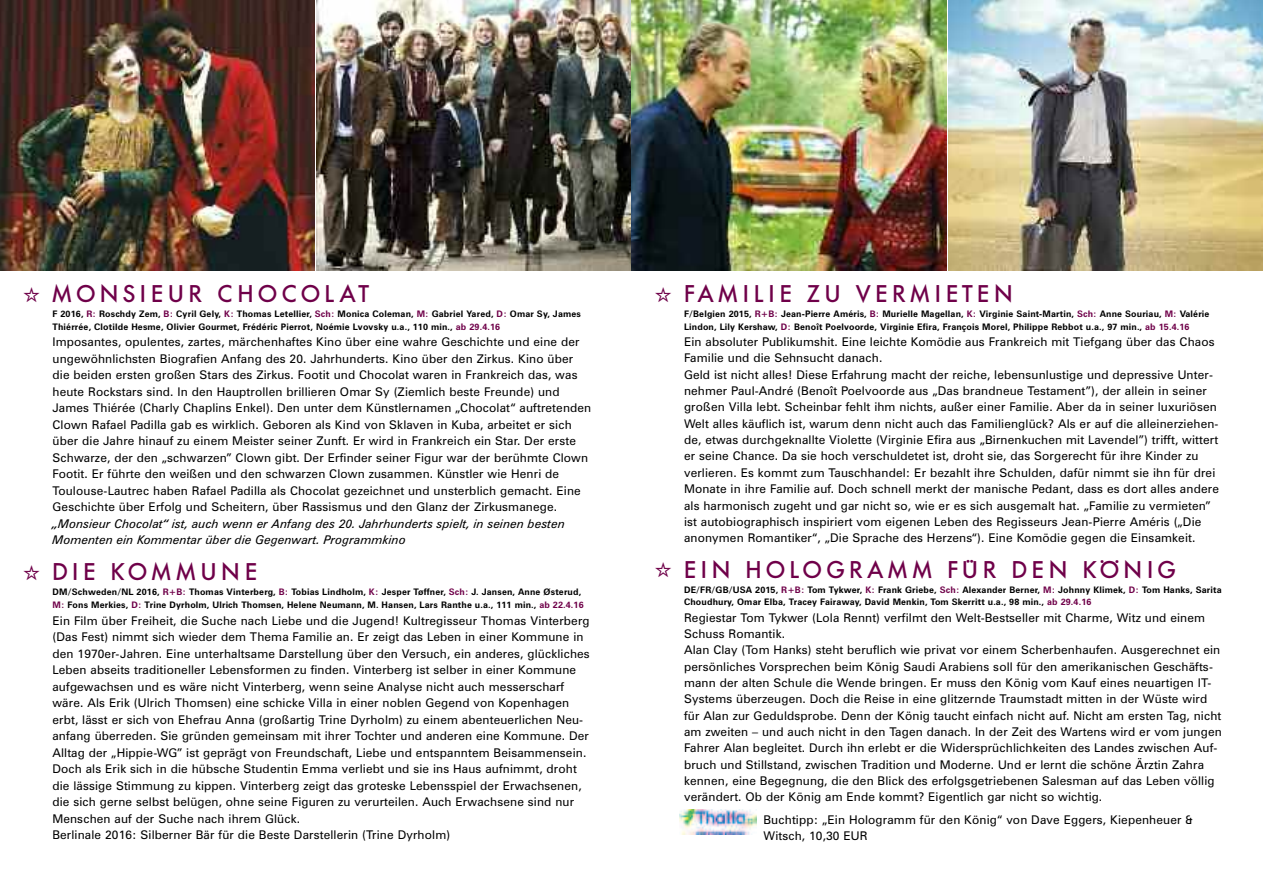
<style>
.page{position:relative;width:1263px;height:893px;background:#fff}
.page>*{position:absolute;margin:0;border:0;box-sizing:border-box;transform-origin:0 0}
.t1{font:500 24px "Futura BQ";letter-spacing:.17em;color:#6f0049}
.t2{font:500 24px "Futura BQ";letter-spacing:.19em;color:#6f0049}
.t3{font:500 24px "Futura BQ";letter-spacing:.21em;color:#6f0049}
.t4{font:12px/16.4px "Zurich BT";letter-spacing:.01em;color:#000}
.t5{font:italic 12px/16.5px "Zurich BT";color:#000}
.t6{font:700 9px/12.8px "Zurich BT";letter-spacing:.015em;color:#000}
.s1{color:#6f0049}
</style>
<div class="page">
<img style="left:0;top:0;width:315px;height:270px">
<img style="left:317px;top:0;width:629px;height:270px">
<img style="left:948px;top:0;width:315px;height:270px">
<svg style="left:681px;top:809px;width:76px;height:26px"></svg>
<img style="left:679px;top:810px;width:77px;height:24px">
<h1 class="t1" style="left:53px;top:280px;width:318px">MONSIEUR CHOCOLAT</h1>
<p class="t6" style="left:53px;top:308px;width:530px">F 2016, <span class="s1">R:</span> Roschdy Zem, <span class="s1">B:</span> Cyril Gely, <span class="s1">K:</span> Thomas Letellier, <span class="s1">Sch:</span> Monica Coleman, <span class="s1">M:</span> Gabriel Yared, <span class="s1">D:</span> Omar Sy, James<br>Thiérrée, Clotilde Hesme, Olivier Gourmet, Frédéric Pierrot, Noémie Lvovsky u.a., 110 min., <span class="s1">ab 29.4.16</span></p>
<p class="t4" style="left:53px;top:335px;width:540px">Imposantes, opulentes, zartes, märchenhaftes Kino über eine wahre Geschichte und eine der ungewöhnlichsten Biografien Anfang des 20. Jahrhunderts. Kino über den Zirkus. Kino über die beiden ersten großen Stars des Zirkus. Footit und Chocolat waren in Frankreich das, was heute Rockstars sind. In den Hauptrollen brillieren Omar Sy (Ziemlich beste Freunde) und James Thiérée (Charly Chaplins Enkel). Den unter dem Künstlernamen „Chocolat“ auftretenden Clown Rafael Padilla gab es wirklich. Geboren als Kind von Sklaven in Kuba, arbeitet er sich über die Jahre hinauf zu einem Meister seiner Zunft. Er wird in Frankreich ein Star. Der erste Schwarze, der den „schwarzen” Clown gibt. Der Erfinder seiner Figur war der berühmte Clown Footit. Er führte den weißen und den schwarzen Clown zusammen. Künstler wie Henri de Toulouse-Lautrec haben Rafael Padilla als Chocolat gezeichnet und unsterblich gemacht. Eine Geschichte über Erfolg und Scheitern, über Rassismus und den Glanz der Zirkusmanege.</p>
<p class="t5" style="left:53px;top:516px;width:514px">„Monsieur Chocolat“ ist, auch wenn er Anfang des 20. Jahrhunderts spielt, in seinen besten<br>Momenten ein Kommentar über die Gegenwart. Programmkino</p>
<h1 class="t3" style="left:53px;top:559px;width:206px">DIE KOMMUNE</h1>
<p class="t6" style="left:53px;top:587px;width:533px">DM/Schweden/NL 2016, <span class="s1">R+B:</span> Thomas Vinterberg, <span class="s1">B:</span> Tobias Lindholm, <span class="s1">K:</span> Jesper Tøffner, <span class="s1">Sch:</span> J. Jansen, Anne Østerud,<br><span class="s1">M:</span> Fons Merkies, <span class="s1">D:</span> Trine Dyrholm, Ulrich Thomsen, Helene Neumann, M. Hansen, Lars Ranthe u.a., 111 min., <span class="s1">ab 22.4.16</span></p>
<p class="t4" style="left:52px;top:613px;width:539px">Ein Film über Freiheit, die Suche nach Liebe und die Jugend! Kultregisseur Thomas Vinterberg (Das Fest) nimmt sich wieder dem Thema Familie an. Er zeigt das Leben in einer Kommune in den 1970er-Jahren. Eine unterhaltsame Darstellung über den Versuch, ein anderes, glückliches Leben abseits traditioneller Lebensformen zu finden. Vinterberg ist selber in einer Kommune aufgewachsen und es wäre nicht Vinterberg, wenn seine Analyse nicht auch messerscharf wäre. Als Erik (Ulrich Thomsen) eine schicke Villa in einer noblen Gegend von Kopenhagen erbt, lässt er sich von Ehefrau Anna (großartig Trine Dyrholm) zu einem abenteuerlichen Neu&shy;anfang überreden. Sie gründen gemeinsam mit ihrer Tochter und anderen eine Kommune. Der Alltag der „Hippie-WG” ist geprägt von Freundschaft, Liebe und entspanntem Beisammensein.<br>Doch als Erik sich in die hübsche Studentin Emma verliebt und sie ins Haus aufnimmt, droht die lässige Stimmung zu kippen. Vinterberg zeigt das groteske Lebensspiel der Erwachsenen, die sich gerne selbst belügen, ohne seine Figuren zu verurteilen. Auch Erwachsene sind nur Menschen auf der Suche nach ihrem Glück.<br>Berlinale 2016: Silberner Bär für die Beste Darstellerin (Trine Dyrholm)</p>
<h1 class="t2" style="left:684px;top:280px;width:330px">FAMILIE ZU VERMIETEN</h1>
<p class="t6" style="left:684px;top:308px;width:527px">F/Belgien 2015, <span class="s1">R+B:</span> Jean-Pierre Améris, <span class="s1">B:</span> Murielle Magellan, <span class="s1">K:</span> Virginie Saint-Martin, <span class="s1">Sch:</span> Anne Souriau, <span class="s1">M:</span> Valérie<br>Lindon, Lily Kershaw, <span class="s1">D:</span> Benoît Poelvoorde, Virginie Efira, François Morel, Philippe Rebbot u.a., 97 min., <span class="s1">ab 15.4.16</span></p>
<p class="t4" style="left:684px;top:335px;width:536px">Ein absoluter Publikumshit. Eine leichte Komödie aus Frankreich mit Tiefgang über das Chaos Familie und die Sehnsucht danach.<br>Geld ist nicht alles! Diese Erfahrung macht der reiche, lebensunlustige und depressive Unter&shy;nehmer Paul-André (Benoît Poelvoorde aus „Das brandneue Testament”), der allein in seiner großen Villa lebt. Scheinbar fehlt ihm nichts, außer einer Familie. Aber da in seiner luxuriösen Welt alles käuflich ist, warum denn nicht auch das Familienglück? Als er auf die alleinerziehen&shy;de, etwas durchgeknallte Violette (Virginie Efira aus „Birnenkuchen mit Lavendel”) trifft, wittert er seine Chance. Da sie hoch verschuldetet ist, droht sie, das Sorgerecht für ihre Kinder zu verlieren. Es kommt zum Tauschhandel: Er bezahlt ihre Schulden, dafür nimmt sie ihn für drei Monate in ihre Familie auf. Doch schnell merkt der manische Pedant, dass es dort alles andere als harmonisch zugeht und gar nicht so, wie er es sich ausgemalt hat. „Familie zu vermieten” ist autobiographisch inspiriert vom eigenen Leben des Regisseurs Jean-Pierre Améris („Die anonymen Romantiker“, „Die Sprache des Herzens“). Eine Komödie gegen die Einsamkeit.</p>
<h1 class="t1" style="left:684px;top:556px;width:494px">EIN HOLOGRAMM FÜR DEN KÖNIG</h1>
<p class="t6" style="left:684px;top:584px;width:539px">DE/FR/GB/USA 2015, <span class="s1">R+B:</span> Tom Tykwer, <span class="s1">K:</span> Frank Griebe, <span class="s1">Sch:</span> Alexander Berner, <span class="s1">M:</span> Johnny Klimek, <span class="s1">D:</span> Tom Hanks, Sarita<br>Choudhury, Omar Elba, Tracey Fairaway, David Menkin, Tom Skerritt u.a., 98 min., <span class="s1">ab 29.4.16</span></p>
<p class="t4" style="left:684px;top:610px;width:539px">Regiestar Tom Tykwer (Lola Rennt) verfilmt den Welt-Bestseller mit Charme, Witz und einem Schuss Romantik.<br>Alan Clay (Tom Hanks) steht beruflich wie privat vor einem Scherbenhaufen. Ausgerechnet ein persönliches Vorsprechen beim König Saudi Arabiens soll für den amerikanischen Geschäfts&shy;mann der alten Schule die Wende bringen. Er muss den König vom Kauf eines neuartigen IT-Systems überzeugen. Doch die Reise in eine glitzernde Traumstadt mitten in der Wüste wird für Alan zur Geduldsprobe. Denn der König taucht einfach nicht auf. Nicht am ersten Tag, nicht am zweiten – und auch nicht in den Tagen danach. In der Zeit des Wartens wird er vom jungen Fahrer Alan begleitet. Durch ihn erlebt er die Widersprüchlichkeiten des Landes zwischen Auf&shy;bruch und Stillstand, zwischen Tradition und Moderne. Und er lernt die schöne Ärztin Zahra kennen, eine Begegnung, die den Blick des erfolgsgetriebenen Salesman auf das Leben völlig verändert. Ob der König am Ende kommt? Eigentlich gar nicht so wichtig.</p>
<p class="t4" style="left:763px;top:812px;width:431px">Buchtipp: „Ein Hologramm für den König“ von Dave Eggers, Kiepenheuer &amp;<br>Witsch, 10,30 EUR</p>
</div>
